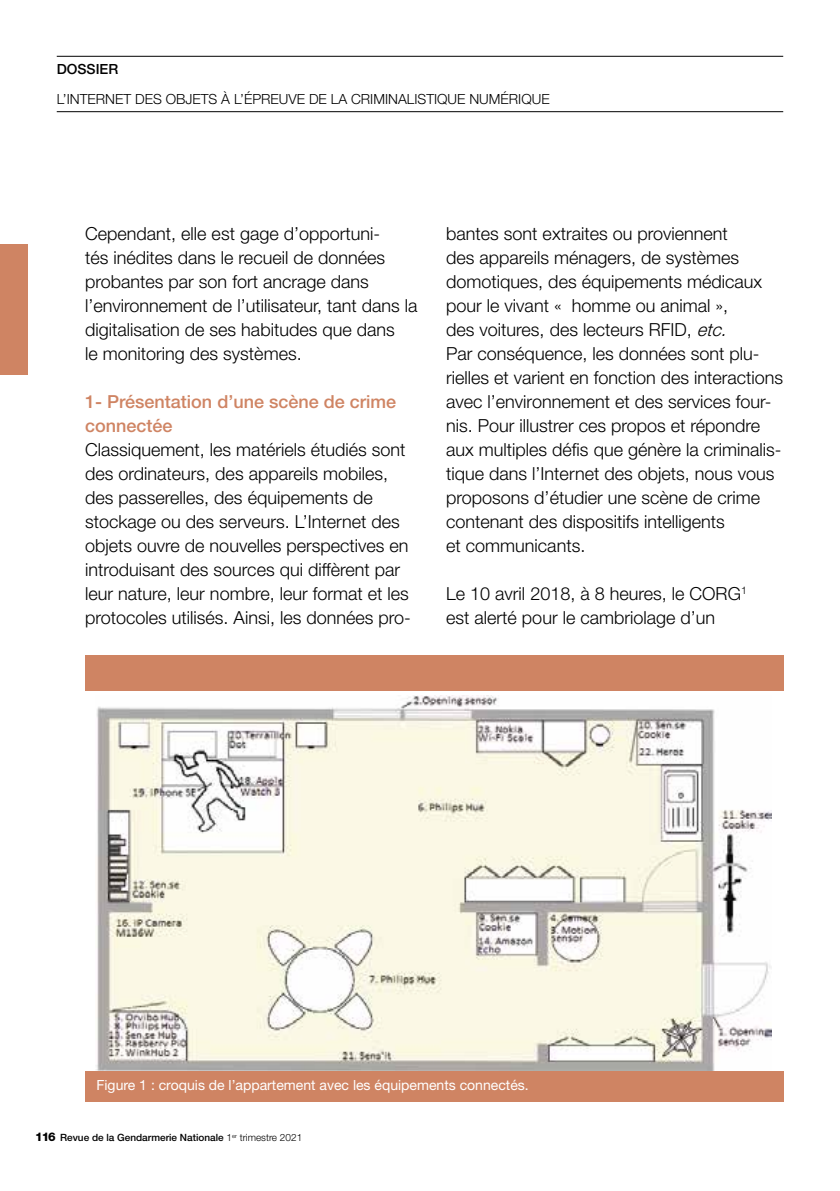
<style>
.page{position:relative;width:840px;height:1191px;background:#fff}
.page>*{position:absolute;margin:0;border:0;box-sizing:border-box;transform-origin:0 0}
.t1{font:300 18px/24px "Helvetica Neue LT Std";color:#000}
.t2{font:500 18px/24px "Helvetica Neue LT Std";color:#cf8463}
.t3{font:14px "Helvetica Neue LT Std";color:#fff}
.t4{font:300 14px "Helvetica Neue LT Std";color:#000}
.t5{font:500 14px "Helvetica Neue LT Std";color:#000}
.t6{font:500 10px "Helvetica Neue LT Std";color:#000}
.s1{font-style:italic}
.s2{font-weight:800;font-size:12px}
.s3{font-weight:300}
</style>
<div class="page">
<div style="left:0;top:244px;width:28px;height:130px;background:#cf8463"></div>
<hr style="left:57px;top:56px;width:725px;height:1px;background:#000">
<hr style="left:57px;top:111px;width:725px;height:1px;background:#000">
<div style="left:85px;top:655px;width:697px;height:447px;background:#cf8463"></div>
<div style="left:85px;top:690px;width:697px;height:380px;background:#fff"></div>
<img style="left:96px;top:695px;width:674px;height:375px">
<p class="t5" style="left:57px;top:60px;width:63px">DOSSIER</p>
<p class="t4" style="left:57px;top:90px;width:494px">L’INTERNET DES OBJETS À L’ÉPREUVE DE LA CRIMINALISTIQUE NUMÉRIQUE</p>
<p class="t1" style="left:85px;top:221px;width:334px">Cependant, elle est gage d’opportuni-<br>tés inédites dans le recueil de données probantes par son fort ancrage dans l’environnement de l’utilisateur, tant dans la digitalisation de ses habitudes que dans<br>le monitoring des systèmes.</p>
<p class="t2" style="left:85px;top:389px;width:312px">1- Présentation d’une scène de crime connectée</p>
<p class="t1" style="left:85px;top:437px;width:327px">Classiquement, les matériels étudiés sont des ordinateurs, des appareils mobiles, des passerelles, des équipements de stockage ou des serveurs. L’Internet des objets ouvre de nouvelles perspectives en introduisant des sources qui diffèrent par leur nature, leur nombre, leur format et les protocoles utilisés. Ainsi, les données pro-</p>
<p class="t1" style="left:446px;top:221px;width:338px">bantes sont extraites ou proviennent<br>des appareils ménagers, de systèmes domotiques, des équipements médicaux pour le vivant « homme ou animal »,<br>des voitures, des lecteurs RFID, <span class="s1">etc.<br></span>Par conséquence, les données sont plu&shy;rielles et varient en fonction des interactions avec l’environnement et des services four&shy;nis. Pour illustrer ces propos et répondre aux multiples défis que génère la criminalis&shy;tique dans l’Internet des objets, nous vous proposons d’étudier une scène de crime contenant des dispositifs intelligents<br>et communicants.</p>
<p class="t1" style="left:446px;top:581px;width:302px">Le 10 avril 2018, à 8 heures, le CORG<sup>1 </sup>est alerté pour le cambriolage d’un</p>
<p class="t3" style="left:96px;top:1076px;width:433px">Figure 1 : croquis de l’appartement avec les équipements connectés.</p>
<p class="t6" style="left:35px;top:1131px;width:268px"><span class="s2">116</span> Revue de la Gendarmerie Nationale <span class="s3">1</span><sup>er</sup> <span class="s3">trimestre 2021</span></p>
</div>
